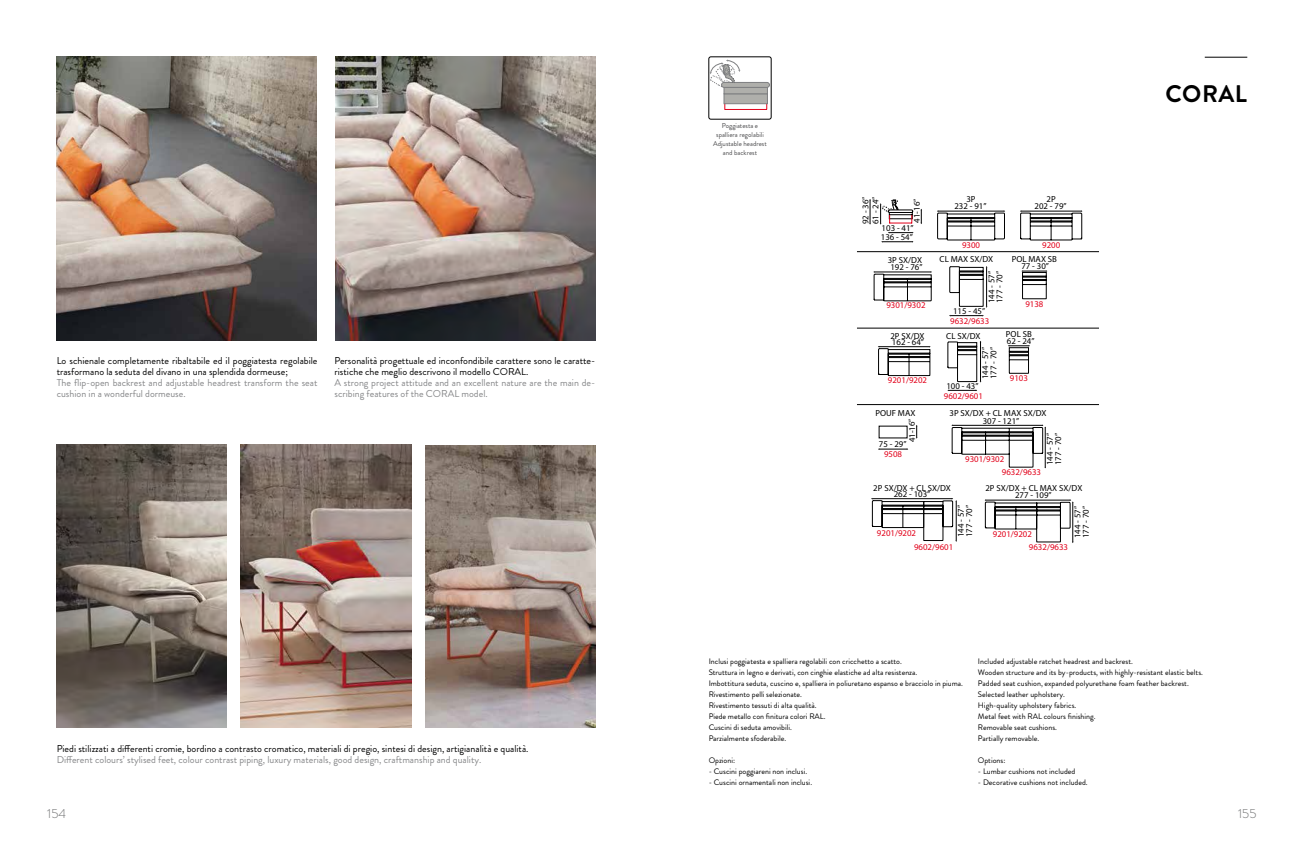
<style>
.page{position:relative;width:1304px;height:842px;background:#fff}
.page>*{position:absolute;margin:0;border:0;box-sizing:border-box;transform-origin:0 0}
.t1{font:700 24px "Brandon Grotesque";letter-spacing:.02em;color:#000}
.t2{font:300 13px "Brandon Grotesque";color:#707172}
.t3{font:10px/11px "Brandon Grotesque";color:#000}
.t4{font:10px/11px "Brandon Grotesque";color:#87888a}
.t5{font:8.8px/8.2px "Myriad Pro";color:#000}
.t6{font:8.8px "Myriad Pro";color:#e2001a}
.t7{font:8px/11px "Brandon Grotesque";color:#000}
.t8{font:7px/9px "Brandon Grotesque";color:#4b4b4d;text-align:center}
</style>
<div class="page">
<img style="left:57px;top:57px;width:260px;height:283px">
<img style="left:57px;top:444px;width:170px;height:284px">
<img style="left:335px;top:57px;width:260px;height:283px">
<img style="left:425px;top:445px;width:170px;height:283px">
<img style="left:241px;top:444px;width:170px;height:284px">
<hr style="left:1205px;top:57px;width:42px;height:1px;background:#000">
<svg style="left:869px;top:199px;width:2px;height:26px"></svg>
<svg style="left:888px;top:232px;width:26px;height:1px"></svg>
<hr style="left:882px;top:242px;width:30px;height:1px;background:#000">
<svg style="left:920px;top:209px;width:2px;height:15px"></svg>
<svg style="left:880px;top:199px;width:33px;height:26px"></svg>
<svg style="left:916px;top:425px;width:1px;height:14px"></svg>
<svg style="left:878px;top:448px;width:30px;height:2px"></svg>
<hr style="left:857px;top:251px;width:242px;height:1px;background:#000">
<hr style="left:857px;top:328px;width:242px;height:1px;background:#000">
<hr style="left:857px;top:404px;width:242px;height:1px;background:#000">
<svg style="left:937px;top:210px;width:68px;height:30px"></svg>
<svg style="left:1020px;top:210px;width:62px;height:30px"></svg>
<svg style="left:873px;top:271px;width:59px;height:30px"></svg>
<hr style="left:950px;top:315px;width:33px;height:1px;background:#000">
<svg style="left:950px;top:266px;width:37px;height:42px"></svg>
<svg style="left:1021px;top:270px;width:26px;height:29px"></svg>
<svg style="left:878px;top:346px;width:53px;height:30px"></svg>
<svg style="left:947px;top:389px;width:30px;height:2px"></svg>
<svg style="left:948px;top:341px;width:33px;height:42px"></svg>
<svg style="left:1008px;top:345px;width:22px;height:28px"></svg>
<svg style="left:951px;top:424px;width:95px;height:44px"></svg>
<svg style="left:871px;top:498px;width:86px;height:44px"></svg>
<svg style="left:985px;top:499px;width:89px;height:44px"></svg>
<div style="left:709px;top:57px;width:62px;height:62px;border:1px solid #000;border-radius:2px"></div>
<hr style="left:725px;top:109px;width:42px;height:1px;background:#e2001a">
<div style="left:724px;top:94px;width:44px;height:10px;background:#afafab;border:1px solid #7e7f81"></div>
<div style="left:724px;top:87px;width:44px;height:7px;background:#afafab;border:1px solid #7e7f81"></div>
<div style="left:722px;top:82px;width:47px;height:5px;background:#afafab;border-radius:3px"></div>
<div style="left:721px;top:82px;width:49px;height:6px;border:1px solid #7e7f81;border-radius:3px"></div>
<svg style="left:710px;top:59px;width:31px;height:28px"></svg>
<p class="t3" style="left:57px;top:355px;width:262px">Lo schienale completamente ribaltabile ed il poggiatesta regolabile trasformano la seduta del divano in una splendida dormeuse;</p>
<p class="t4" style="left:57px;top:377px;width:262px">The flip-open backrest and adjustable headrest transform the seat cushion in a wonderful dormeuse.</p>
<p class="t3" style="left:334px;top:355px;width:262px">Personalità progettuale ed inconfondibile carattere sono le caratte&shy;ristiche che meglio descrivono il modello CORAL.</p>
<p class="t4" style="left:334px;top:377px;width:262px">A strong project attitude and an excellent nature are the main de&shy;scribing features of the CORAL model.</p>
<p class="t3" style="left:57px;top:743px;width:473px">Piedi stilizzati a differenti cromie, bordino a contrasto cromatico, materiali di pregio, sintesi di design, artigianalità e qualità.</p>
<p class="t4" style="left:57px;top:754px;width:426px">Different colours’ stylised feet, colour contrast piping, luxury materials, good design, craftmanship and quality.</p>
<p class="t8" style="left:713px;top:122px;width:55px">Poggiatesta e spalliera regolabili<br>Adjustable headrest and backrest</p>
<p class="t5" style="left:861px;top:224px;width:29px;line-height:9.8px;rotate:-90deg">92 - 36”<br>61 - 24”</p>
<p class="t5" style="left:913px;top:223px;width:25px;rotate:-90deg">41-16”</p>
<p class="t5" style="left:881px;top:233px;width:34px">136 - 54”</p>
<p class="t5" style="left:882px;top:224px;width:34px">103 - 41”</p>
<p class="t5" style="left:954px;top:195px;width:34px;line-height:7.6px;text-align:center">3P<br>232 - 91”</p>
<p class="t6" style="left:962px;top:239px;width:20px">9300</p>
<p class="t5" style="left:888px;top:256px;width:36px;line-height:7.6px;text-align:center">3P SX/DX<br>192 - 76”</p>
<p class="t5" style="left:940px;top:254px;width:55px">CL MAX SX/DX</p>
<p class="t5" style="left:953px;top:307px;width:34px">115 - 45”</p>
<p class="t6" style="left:950px;top:315px;width:41px">9632/9633</p>
<p class="t5" style="left:987px;top:303px;width:34px;rotate:-90deg">144 - 57”</p>
<p class="t5" style="left:995px;top:303px;width:34px;rotate:-90deg">177 - 70”</p>
<p class="t6" style="left:886px;top:300px;width:41px">9301/9302</p>
<p class="t5" style="left:1035px;top:195px;width:34px;line-height:7.6px;text-align:center">2P<br>202 - 79”</p>
<p class="t6" style="left:1042px;top:239px;width:20px">9200</p>
<p class="t5" style="left:1012px;top:255px;width:47px;line-height:7.8px;text-align:center">POL MAX SB<br>77 - 30”</p>
<p class="t6" style="left:1025px;top:299px;width:20px">9138</p>
<p class="t5" style="left:890px;top:332px;width:36px;line-height:6.5px">2P SX/DX<br>162 - 64”</p>
<p class="t5" style="left:946px;top:331px;width:36px">CL SX/DX</p>
<p class="t5" style="left:946px;top:382px;width:34px">100 - 43”</p>
<p class="t6" style="left:944px;top:391px;width:41px">9602/9601</p>
<p class="t5" style="left:981px;top:379px;width:34px;rotate:-90deg">144 - 57”<br>177 - 70”</p>
<p class="t6" style="left:888px;top:375px;width:41px">9201/9202</p>
<p class="t5" style="left:1006px;top:331px;width:30px;line-height:6.7px">POL SB<br>62 - 24”</p>
<p class="t6" style="left:1010px;top:373px;width:20px">9103</p>
<p class="t5" style="left:875px;top:408px;width:42px">POUF MAX</p>
<p class="t5" style="left:908px;top:443px;width:25px;rotate:-91deg">41-16”</p>
<p class="t5" style="left:879px;top:439px;width:29px">75 - 29”</p>
<p class="t6" style="left:884px;top:449px;width:20px">9508</p>
<p class="t5" style="left:950px;top:409px;width:99px">3P SX/DX + CL MAX SX/DX</p>
<p class="t5" style="left:983px;top:416px;width:38px">307 - 121”</p>
<p class="t6" style="left:965px;top:453px;width:41px">9301/9302</p>
<p class="t5" style="left:1046px;top:465px;width:34px;rotate:-90deg">144 - 57”<br>177 - 70”</p>
<p class="t6" style="left:1002px;top:467px;width:41px">9632/9633</p>
<p class="t5" style="left:873px;top:484px;width:79px;line-height:6.9px;text-align:center">2P SX/DX + CL SX/DX<br>262 - 103”</p>
<p class="t5" style="left:985px;top:484px;width:99px;line-height:7.8px;text-align:center">2P SX/DX + CL MAX SX/DX<br>277 - 109”</p>
<p class="t6" style="left:877px;top:527px;width:41px">9201/9202</p>
<p class="t5" style="left:957px;top:537px;width:34px;rotate:-90deg">144 - 57”<br>177 - 70”</p>
<p class="t6" style="left:993px;top:528px;width:41px">9201/9202</p>
<p class="t5" style="left:1073px;top:538px;width:34px;rotate:-90deg">144 - 57”<br>177 - 70”</p>
<p class="t6" style="left:914px;top:541px;width:41px">9602/9601</p>
<p class="t6" style="left:1029px;top:541px;width:41px">9632/9633</p>
<h1 class="t1" style="left:1165px;top:77px;width:83px">CORAL</h1>
<p class="t7" style="left:709px;top:656px;width:256px">Inclusi poggiatesta e spalliera regolabili con cricchetto a scatto.<br>Struttura in legno e derivati, con cinghie elastiche ad alta resistenza.<br>Imbottitura seduta, cuscino e, spalliera in poliuretano espanso e bracciolo in piuma.<br>Rivestimento pelli selezionate.<br>Rivestimento tessuti di alta qualità.<br>Piede metallo con finitura colori RAL.<br>Cuscini di seduta amovibili.<br>Parzialmente sfoderabile.</p>
<p class="t7" style="left:709px;top:755px;width:28px">Opzioni:</p>
<p class="t7" style="left:709px;top:766px;width:100px">- Cuscini poggiareni non inclusi.</p>
<p class="t7" style="left:709px;top:777px;width:105px">- Cuscini ornamentali non inclusi.</p>
<p class="t7" style="left:978px;top:656px;width:227px">Included adjustable ratchet headrest and backrest.<br>Wooden structure and its by-products, with highly-resistant elastic belts.<br>Padded seat cushion, expanded polyurethane foam feather backrest.<br>Selected leather upholstery.<br>High-quality upholstery fabrics.<br>Metal feet with RAL colours finishing.<br>Removable seat cushions.<br>Partially removable.</p>
<p class="t7" style="left:978px;top:755px;width:29px">Options:</p>
<p class="t7" style="left:978px;top:766px;width:99px">- Lumbar cushions not included</p>
<p class="t7" style="left:978px;top:777px;width:111px">- Decorative cushions not included.</p>
<h2 class="t2" style="left:47px;top:805px;width:20px">154</h2>
<h2 class="t2" style="left:1238px;top:805px;width:20px">155</h2>
</div>
